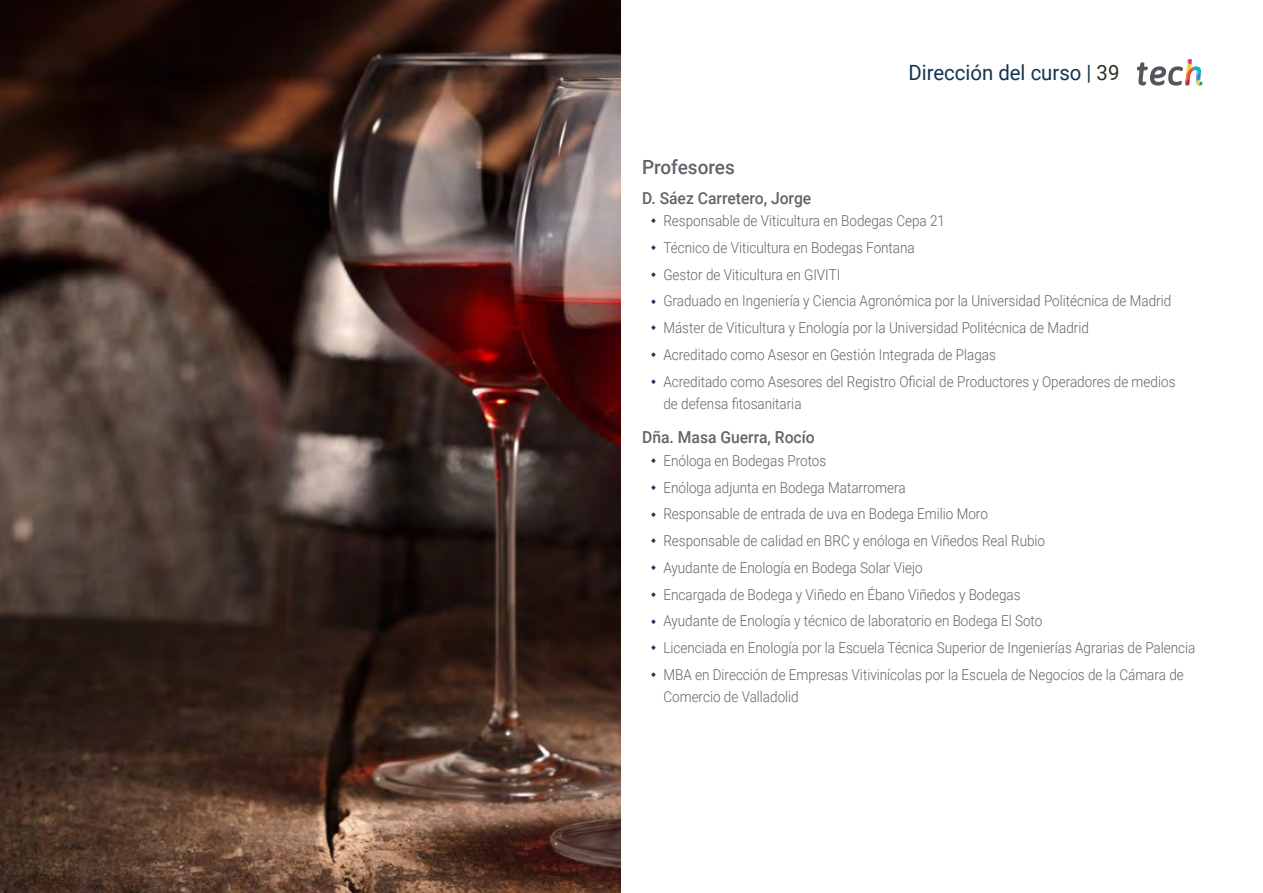
<style>
.page{position:relative;width:1263px;height:893px;background:#fff}
.page>*{position:absolute;margin:0;border:0;box-sizing:border-box;transform-origin:0 0}
.t1{font:21px "Roboto";color:#123352}
.t2{font:500 19.5px "Roboto";color:#61646a}
.t3{font:500 16.5px "Roboto";color:#61646a;scale:.95 1}
.t4{font:300 15px/26.7px "Roboto";color:#61646a;scale:.9 1}
.s1{color:#312e20}
</style>
<div class="page">
<img style="left:0;top:0;width:621px;height:893px">
<svg style="left:1137px;top:59px;width:65px;height:27px"></svg>
<h1 class="t1" style="left:908px;top:57px;width:213px">Dirección del curso | <span class="s1">39</span></h1>
<h2 class="t2" style="left:642px;top:154px;width:94px">Profesores</h2>
<p class="t3" style="left:642px;top:186px;width:180px">D. Sáez Carretero, Jorge</p>
<p class="t4" style="left:663px;top:207px;width:570px">Responsable de Viticultura en Bodegas Cepa 21<br>Técnico de Viticultura en Bodegas Fontana<br>Gestor de Viticultura en GIVITI<br>Graduado en Ingeniería y Ciencia Agronómica por la Universidad Politécnica de Madrid Máster de Viticultura y Enología por la Universidad Politécnica de Madrid<br>Acreditado como Asesor en Gestión Integrada de Plagas<br>Acreditado como Asesores del Registro Oficial de Productores y Operadores de medios</p>
<p class="t4" style="left:663px;top:390px;width:155px">de defensa fitosanitaria</p>
<p class="t3" style="left:642px;top:426px;width:183px">Dña. Masa Guerra, Rocío</p>
<p class="t4" style="left:663px;top:446px;width:593px">Enóloga en Bodegas Protos<br>Enóloga adjunta en Bodega Matarromera<br>Responsable de entrada de uva en Bodega Emilio Moro<br>Responsable de calidad en BRC y enóloga en Viñedos Real Rubio<br>Ayudante de Enología en Bodega Solar Viejo<br>Encargada de Bodega y Viñedo en Ébano Viñedos y Bodegas<br>Ayudante de Enología y técnico de laboratorio en Bodega El Soto<br>Licenciada en Enología por la Escuela Técnica Superior de Ingenierías Agrarias de Palencia MBA en Dirección de Empresas Vitivinícolas por la Escuela de Negocios de la Cámara de</p>
<p class="t4" style="left:663px;top:683px;width:152px">Comercio de Valladolid</p>
</div>
